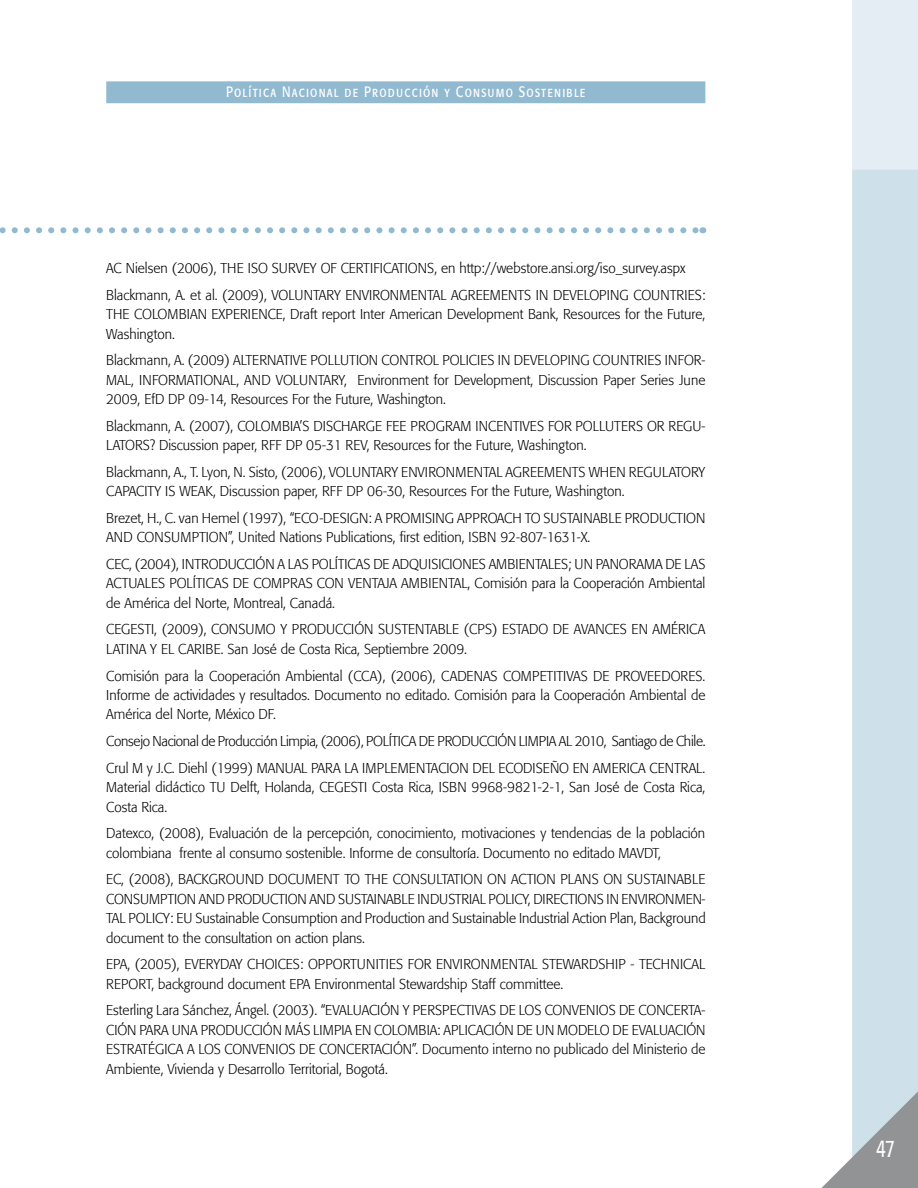
<style>
.page{position:relative;width:918px;height:1188px;background:#fff}
.page>*{position:absolute;margin:0;border:0;box-sizing:border-box;transform-origin:0 0}
.t1{font:24px "Formata";color:#fff;scale:.7 1}
.t2{font:15px "Formata Regular SC";letter-spacing:.1em;color:#fff;scale:.8 1}
.t3{font:300 14.25px/19.5px "Formata";color:#000;scale:.95 1}
.t4{font:300 14.25px/26.5px "Formata";letter-spacing:-.02em;color:#000;scale:.95 1}
</style>
<div class="page">
<svg style="left:0;top:227px;width:696px;height:6px"></svg>
<div style="left:106px;top:81px;width:599px;height:22px;background:#91b9d0;border:2px solid #91b9d0"></div>
<div style="left:852px;top:0;width:66px;height:170px;background:#e3edf3"></div>
<div style="left:852px;top:170px;width:66px;height:922px;background:#cee0ea"></div>
<svg style="left:821px;top:1092px;width:97px;height:96px"></svg>
<p class="t2" style="left:226px;top:83px;width:451px">Política Nacional de Producción y Consumo Sostenible</p>
<p class="t3" style="left:106px;top:255px;width:632px;line-height:26.5px">AC Nielsen (2006), THE ISO SURVEY OF CERTIFICATIONS, en http://webstore.ansi.org/iso_survey.aspx<br>Blackmann, A. et al. (2009), VOLUNTARY ENVIRONMENTAL AGREEMENTS IN DEVELOPING COUNTRIES:</p>
<p class="t3" style="left:106px;top:305px;width:632px">THE COLOMBIAN EXPERIENCE, Draft report Inter American Development Bank, Resources for the Future,<br>Washington.</p>
<p class="t3" style="left:106px;top:351px;width:632px;text-align:justify">Blackmann, A. (2009) ALTERNATIVE POLLUTION CONTROL POLICIES IN DEVELOPING COUNTRIES INFOR-MAL, INFORMATIONAL, AND VOLUNTARY, Environment for Development, Discussion Paper Series June 2009, EfD DP 09-14, Resources For the Future, Washington.</p>
<p class="t3" style="left:106px;top:416px;width:632px">Blackmann, A. (2007), COLOMBIA’S DISCHARGE FEE PROGRAM INCENTIVES FOR POLLUTERS OR REGU-<br>LATORS? Discussion paper, RFF DP 05-31 REV, Resources for the Future, Washington.</p>
<p class="t3" style="left:106px;top:462px;width:632px">Blackmann, A., T. Lyon, N. Sisto, (2006), VOLUNTARY ENVIRONMENTAL AGREEMENTS WHEN REGULATORY<br>CAPACITY IS WEAK, Discussion paper, RFF DP 06-30, Resources For the Future, Washington.</p>
<p class="t3" style="left:106px;top:508px;width:632px">Brezet, H., C. van Hemel (1997), “ECO-DESIGN: A PROMISING APPROACH TO SUSTAINABLE PRODUCTION<br>AND CONSUMPTION”, United Nations Publications, first edition, ISBN 92-807-1631-X.</p>
<p class="t3" style="left:106px;top:554px;width:632px;text-align:justify">CEC, (2004), INTRODUCCIÓN A LAS POLÍTICAS DE ADQUISICIONES AMBIENTALES; UN PANORAMA DE LAS ACTUALES POLÍTICAS DE COMPRAS CON VENTAJA AMBIENTAL, Comisión para la Cooperación Ambiental de América del Norte, Montreal, Canadá.</p>
<p class="t3" style="left:106px;top:620px;width:632px">CEGESTI, (2009), CONSUMO Y PRODUCCIÓN SUSTENTABLE (CPS) ESTADO DE AVANCES EN AMÉRICA<br>LATINA Y EL CARIBE. San José de Costa Rica, Septiembre 2009.</p>
<p class="t3" style="left:106px;top:666px;width:632px;text-align:justify">Comisión para la Cooperación Ambiental (CCA), (2006), CADENAS COMPETITIVAS DE PROVEEDORES.<br>Informe de actividades y resultados. Documento no editado. Comisión para la Cooperación Ambiental de América del Norte, México DF.</p>
<p class="t4" style="left:106px;top:728px;width:632px">Consejo Nacional de Producción Limpia, (2006), POLÍTICA DE PRODUCCIÓN LIMPIA AL 2010, Santiago de Chile.<br>Crul M y J.C. Diehl (1999) MANUAL PARA LA IMPLEMENTACION DEL ECODISEÑO EN AMERICA CENTRAL.</p>
<p class="t3" style="left:106px;top:777px;width:632px">Material didáctico TU Delft, Holanda, CEGESTI Costa Rica, ISBN 9968-9821-2-1, San José de Costa Rica,<br>Costa Rica.</p>
<p class="t3" style="left:106px;top:823px;width:632px">Datexco, (2008), Evaluación de la percepción, conocimiento, motivaciones y tendencias de la población colombiana frente al consumo sostenible. Informe de consultoría. Documento no editado MAVDT,</p>
<p class="t3" style="left:106px;top:869px;width:633px;text-align:justify">EC, (2008), BACKGROUND DOCUMENT TO THE CONSULTATION ON ACTION PLANS ON SUSTAINABLE CONSUMPTION AND PRODUCTION AND SUSTAINABLE INDUSTRIAL POLICY, DIRECTIONS IN ENVIRONMEN-TAL POLICY: EU Sustainable Consumption and Production and Sustainable Industrial Action Plan, Background document to the consultation on action plans.</p>
<p class="t3" style="left:106px;top:954px;width:632px">EPA, (2005), EVERYDAY CHOICES: OPPORTUNITIES FOR ENVIRONMENTAL STEWARDSHIP - TECHNICAL<br>REPORT, background document EPA Environmental Stewardship Staff committee.</p>
<p class="t3" style="left:106px;top:1000px;width:632px;text-align:justify">Esterling Lara Sánchez, Ángel. (2003). “EVALUACIÓN Y PERSPECTIVAS DE LOS CONVENIOS DE CONCERTA-CIÓN PARA UNA PRODUCCIÓN MÁS LIMPIA EN COLOMBIA: APLICACIÓN DE UN MODELO DE EVALUACIÓN ESTRATÉGICA A LOS CONVENIOS DE CONCERTACIÓN”. Documento interno no publicado del Ministerio de Ambiente, Vivienda y Desarrollo Territorial, Bogotá.</p>
<h1 class="t1" style="left:876px;top:1134px;width:28px">47</h1>
</div>
